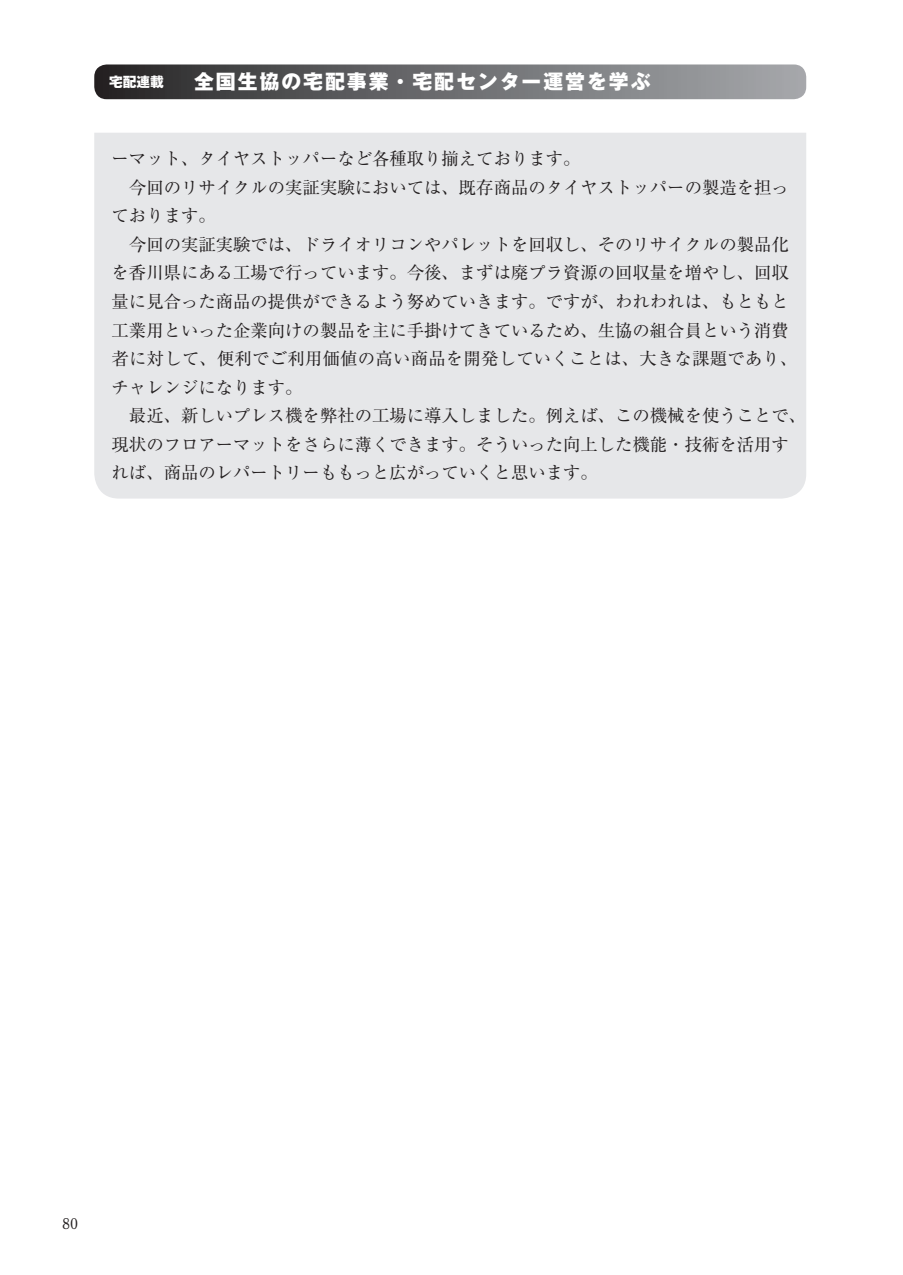
<style>
.page{position:relative;width:903px;height:1275px;background:#fff}
.page>*{position:absolute;margin:0;border:0;box-sizing:border-box;transform-origin:0 0}
.t1{font:800 19.78px "Gothic MB101 Pro";letter-spacing:.1em;color:#fff}
.t2{font:17.32px/28.5px "Ryumin Pro";color:#231f20}
.t3{font:700 14.88px "Futo Min A101 Pro";color:#231f20}
.t4{font:800 13.65px "Gothic MB101 Pro";color:#fff}
</style>
<div class="page">
<div style="left:94px;top:64px;width:712px;height:35px;background:linear-gradient(to right,#292829,#a9acb0);border-radius:12px"></div>
<div style="left:94px;top:133px;width:712px;height:366px;background:#e6e7e9"></div>
<p class="t4" style="left:109px;top:70px;width:56px">宅配連載</p>
<p class="t1" style="left:194px;top:65px;width:458px">全国生協の宅配事業・宅配センター運営を学ぶ</p>
<p class="t2" style="left:112px;top:143px;width:696px">ーマット、タイヤストッパーなど各種取り揃えております。<br>　今回のリサイクルの実証実験においては、既存商品のタイヤストッパーの製造を担っております。<br>　今回の実証実験では、ドライオリコンやパレットを回収し、そのリサイクルの製品化を香川県にある工場で行っています。今後、まずは廃プラ資源の回収量を増やし、回収量に見合った商品の提供ができるよう努めていきます。ですが、われわれは、もともと工業用といった企業向けの製品を主に手掛けてきているため、生協の組合員という消費者に対して、便利でご利用価値の高い商品を開発していくことは、大きな課題であり、チャレンジになります。<br>　最近、新しいプレス機を弊社の工場に導入しました。例えば、この機械を使うことで、現状のフロアーマットをさらに薄くできます。そういった向上した機能・技術を活用すれば、商品のレパートリーももっと広がっていくと思います。</p>
<p class="t3" style="left:62px;top:1211px;width:17px">80</p>
</div>
